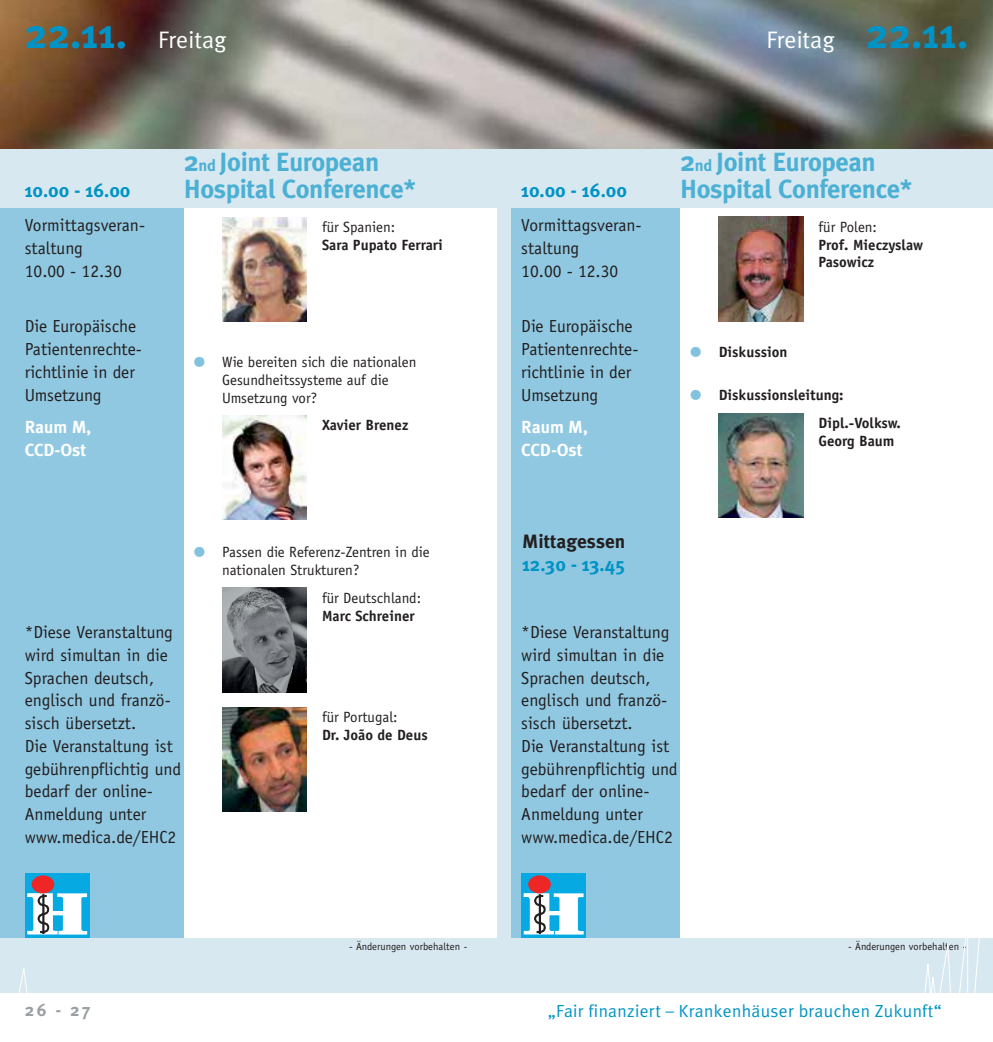
<style>
.page{position:relative;width:993px;height:1042px;background:#fff}
.page>*{position:absolute;margin:0;border:0;box-sizing:border-box;transform-origin:0 0}
.t1{font:700 26.25px/26.2px "Meta Plus";letter-spacing:-.015em;color:#4bb0d4}
.t2{font:23.8px "Meta Plus Normal";color:#fff}
.t3{font:700 19.25px "Meta Plus";color:#0093c5}
.t4{font:700 19.25px "Meta Plus";color:#231f20}
.t5{font:17.5px/22.8px "Officina Sans";color:#231f20}
.t6{font:17.5px "Meta Plus Normal";letter-spacing:.02em;color:#0094c5}
.t7{font:700 17.5px/22.8px "Meta Plus";color:#fff}
.t8{font:700 17.5px "Meta Plus";color:#9a9fa2}
.t9{font:14.88px/17.8px "Officina Sans";color:#231f20}
.t10{font:700 14.88px/17.8px "Officina Sans";color:#231f20}
.t11{font:10.5px "Officina Sans";color:#231f20}
.s1{font-family:"Meta Plus";font-weight:700;font-size:41.82px;color:#0093c5}
.s2{font-size:28px}
.s3{font-size:16.28px}
</style>
<div class="page">
<div style="left:496px;top:149px;width:496px;height:843px;background:#d8e8f0"></div>
<div style="left:680px;top:208px;width:312px;height:730px;background:#fff"></div>
<img style="left:0;top:0;width:992px;height:149px">
<div style="left:511px;top:208px;width:169px;height:730px;background:#90c8e1"></div>
<div style="left:0;top:149px;width:496px;height:843px;background:#d8e8f0"></div>
<div style="left:184px;top:208px;width:312px;height:730px;background:#fff"></div>
<svg style="left:0;top:836px;width:992px;height:157px"></svg>
<div style="left:0;top:208px;width:184px;height:730px;background:#90c8e1"></div>
<div style="left:25px;top:873px;width:64px;height:65px;background:#06a9e1"></div>
<svg style="left:27px;top:893px;width:60px;height:41px"></svg>
<div style="left:32px;top:875px;width:22px;height:18px;background:#ee2726;border-radius:50%"></div>
<div style="left:680px;top:208px;width:297px;height:730px;background:#fff"></div>
<img style="left:718px;top:217px;width:84px;height:104px">
<img style="left:718px;top:413px;width:84px;height:104px">
<div style="left:184px;top:208px;width:297px;height:730px;background:#fff"></div>
<img style="left:222px;top:217px;width:84px;height:104px">
<img style="left:222px;top:415px;width:84px;height:105px">
<img style="left:222px;top:588px;width:84px;height:104px">
<img style="left:222px;top:707px;width:84px;height:104px">
<h2 class="t2" style="left:25px;top:31px;width:203px"><span class="s1">22.11.</span> Freitag</h2>
<h2 class="t2" style="left:766px;top:31px;width:203px">Freitag <span class="s1">22.11.</span></h2>
<h1 class="t1" style="left:184px;top:150px;width:234px"><span class="s2">2</span><span class="s3">nd</span> Joint European<br>Hospital Conference*</h1>
<p class="t3" style="left:25px;top:181px;width:107px">10.00 - 16.00</p>
<p class="t3" style="left:521px;top:181px;width:107px">10.00 - 16.00</p>
<p class="t5" style="left:25px;top:216px;width:122px">Vormittagsveran&shy;staltung<br>10.00 - 12.30</p>
<p class="t5" style="left:25px;top:316px;width:119px">Die Europäische<br>Patientenrechte&shy;richtlinie in der<br>Umsetzung</p>
<p class="t7" style="left:25px;top:417px;width:68px">Raum M,<br>CCD-Ost</p>
<p class="t9" style="left:322px;top:219px;width:75px">für Spanien:</p>
<p class="t10" style="left:322px;top:237px;width:122px">Sara Pupato Ferrari</p>
<p class="t9" style="left:222px;top:354px;width:196px">Wie bereiten sich die nationalen<br>Gesundheitssysteme auf die<br>Umsetzung vor?</p>
<p class="t10" style="left:322px;top:417px;width:88px">Xavier Brenez</p>
<p class="t9" style="left:222px;top:544px;width:209px">Passen die Referenz-Zentren in die nationalen Strukturen?</p>
<p class="t9" style="left:322px;top:590px;width:100px">für Deutschland:</p>
<p class="t10" style="left:322px;top:608px;width:94px">Marc Schreiner</p>
<p class="t5" style="left:521px;top:216px;width:122px">Vormittagsveran&shy;staltung<br>10.00 - 12.30</p>
<p class="t5" style="left:521px;top:316px;width:119px">Die Europäische<br>Patientenrechte&shy;richtlinie in der<br>Umsetzung</p>
<p class="t7" style="left:521px;top:417px;width:68px">Raum M,<br>CCD-Ost</p>
<p class="t4" style="left:522px;top:532px;width:105px">Mittagessen</p>
<p class="t3" style="left:522px;top:555px;width:104px">12.30 - 13.45</p>
<h1 class="t1" style="left:680px;top:150px;width:234px"><span class="s2">2</span><span class="s3">nd</span> Joint European<br>Hospital Conference*</h1>
<p class="t9" style="left:818px;top:219px;width:60px">für Polen:</p>
<p class="t10" style="left:818px;top:237px;width:106px">Prof. Mieczyslaw<br>Pasowicz</p>
<p class="t10" style="left:718px;top:344px;width:70px">Diskussion</p>
<p class="t10" style="left:818px;top:382px;width:84px;line-height:27.8px;text-indent:-100px">Diskussionsleitung:<br>Dipl.-Volksw.</p>
<p class="t10" style="left:818px;top:433px;width:77px">Georg Baum</p>
<p class="t5" style="left:25px;top:622px;width:158px">*Diese Veranstaltung wird simultan in die<br>Sprachen deutsch, englisch und franzö&shy;sisch übersetzt.<br>Die Veranstaltung ist gebührenpflichtig und bedarf der online-<br>Anmeldung unter www.medica.de/EHC2</p>
<p class="t9" style="left:322px;top:709px;width:77px">für Portugal:</p>
<p class="t10" style="left:322px;top:727px;width:107px">Dr. João de Deus</p>
<p class="t5" style="left:521px;top:622px;width:158px">*Diese Veranstaltung wird simultan in die<br>Sprachen deutsch, englisch und franzö&shy;sisch übersetzt.<br>Die Veranstaltung ist gebührenpflichtig und bedarf der online-<br>Anmeldung unter www.medica.de/EHC2</p>
<p class="t11" style="left:349px;top:943px;width:120px">- Änderungen vorbehalten -</p>
<p class="t11" style="left:847px;top:943px;width:120px">- Änderungen vorbehalten -</p>
<p class="t8" style="left:25px;top:1002px;width:67px">26 - 27</p>
<p class="t6" style="left:547px;top:1004px;width:395px">„Fair finanziert – Krankenhäuser brauchen Zukunft“</p>
</div>
